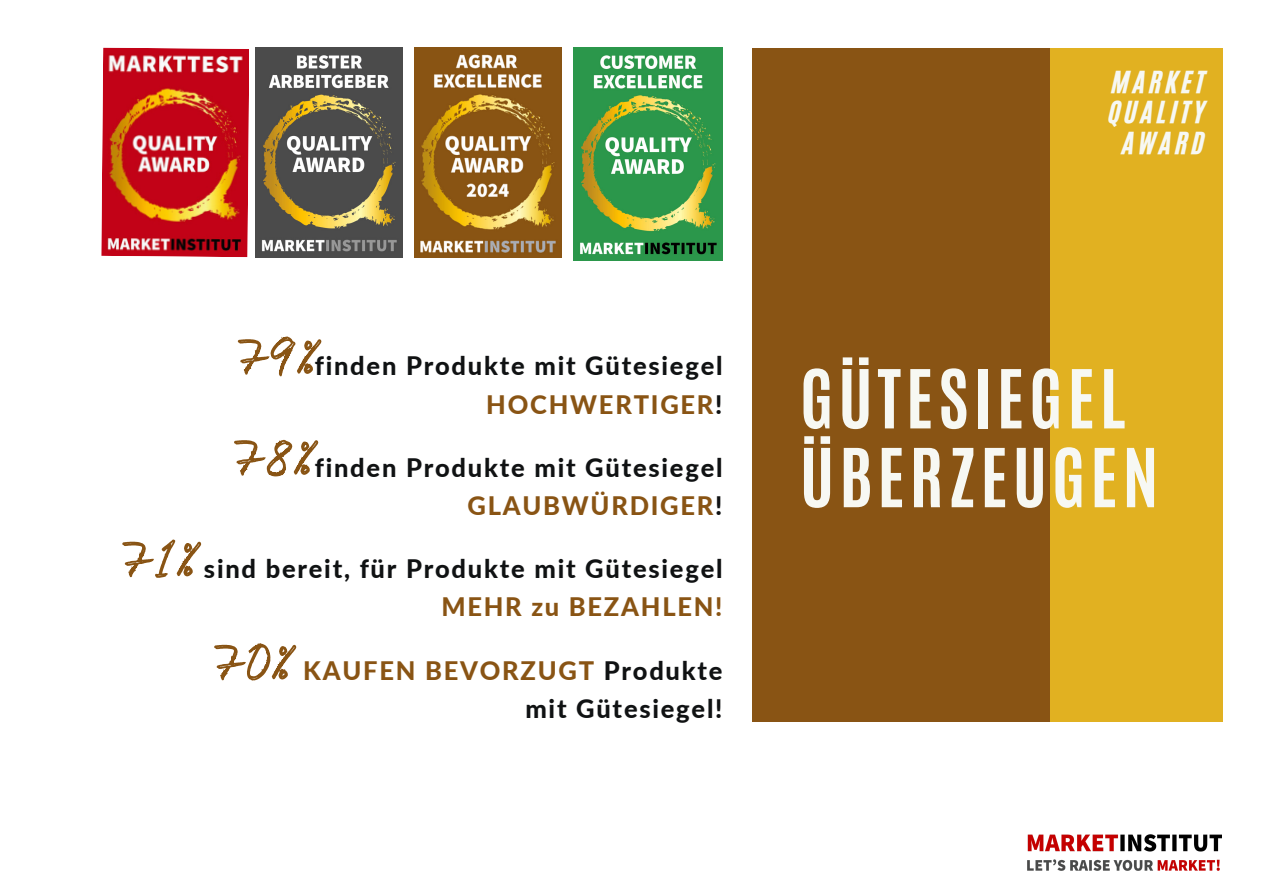
<style>
.page{position:relative;width:1263px;height:894px;background:#fff}
.page>*{position:absolute;margin:0;border:0;box-sizing:border-box;transform-origin:0 0}
.t1{font:700 69px/78.8px "Antonio";letter-spacing:.07em;color:#f7f8f3}
.t2{font:800 25.5px/38.2px "Lato";letter-spacing:.07em;color:#101213;text-align:right}
.t3{font:800 25.5px "Lato";letter-spacing:.07em;color:#895414}
.t4{font:25.5px/30.3px "CA Generated";letter-spacing:.15em;color:#f7f8f3;text-align:center}
.s1{color:#895414}
.s2{color:#101213}
</style>
<div class="page">
<div style="left:752px;top:48px;width:470px;height:673px;background:#e1b121"></div>
<img style="left:101px;top:48px;width:148px;height:209px">
<img style="left:256px;top:48px;width:146px;height:209px">
<img style="left:574px;top:48px;width:148px;height:212px">
<img style="left:1027px;top:834px;width:195px;height:37px">
<img style="left:415px;top:48px;width:146px;height:209px">
<div style="left:752px;top:48px;width:297px;height:673px;background:#895414"></div>
<svg style="left:237px;top:336px;width:85px;height:41px"></svg>
<svg style="left:214px;top:643px;width:82px;height:38px"></svg>
<svg style="left:122px;top:539px;width:79px;height:39px"></svg>
<svg style="left:234px;top:439px;width:84px;height:38px"></svg>
<p class="t2" style="left:315px;top:346px;width:409px">finden Produkte mit Gütesiegel<br><span class="s1">HOCHWERTIGER</span>!</p>
<p class="t2" style="left:315px;top:447px;width:409px">finden Produkte mit Gütesiegel<br><span class="s1">GLAUBWÜRDIGER</span>!</p>
<h2 class="t2" style="left:204px;top:549px;width:520px">sind bereit, für Produkte mit Gütesiegel</h2>
<p class="t3" style="left:441px;top:591px;width:283px">MEHR zu BEZAHLEN!</p>
<h2 class="t3" style="left:303px;top:654px;width:421px">KAUFEN BEVORZUGT <span class="s2">Produkte</span></h2>
<p class="t2" style="left:525px;top:688px;width:199px">mit Gütesiegel!</p>
<p class="t4" style="left:1108px;top:67px;width:98px">MARKET<br>QUALITY<br>AWARD</p>
<h2 class="t1" style="left:800px;top:360px;width:360px">GÜTESIEGEL<br>ÜBERZEUGEN</h2>
</div>
